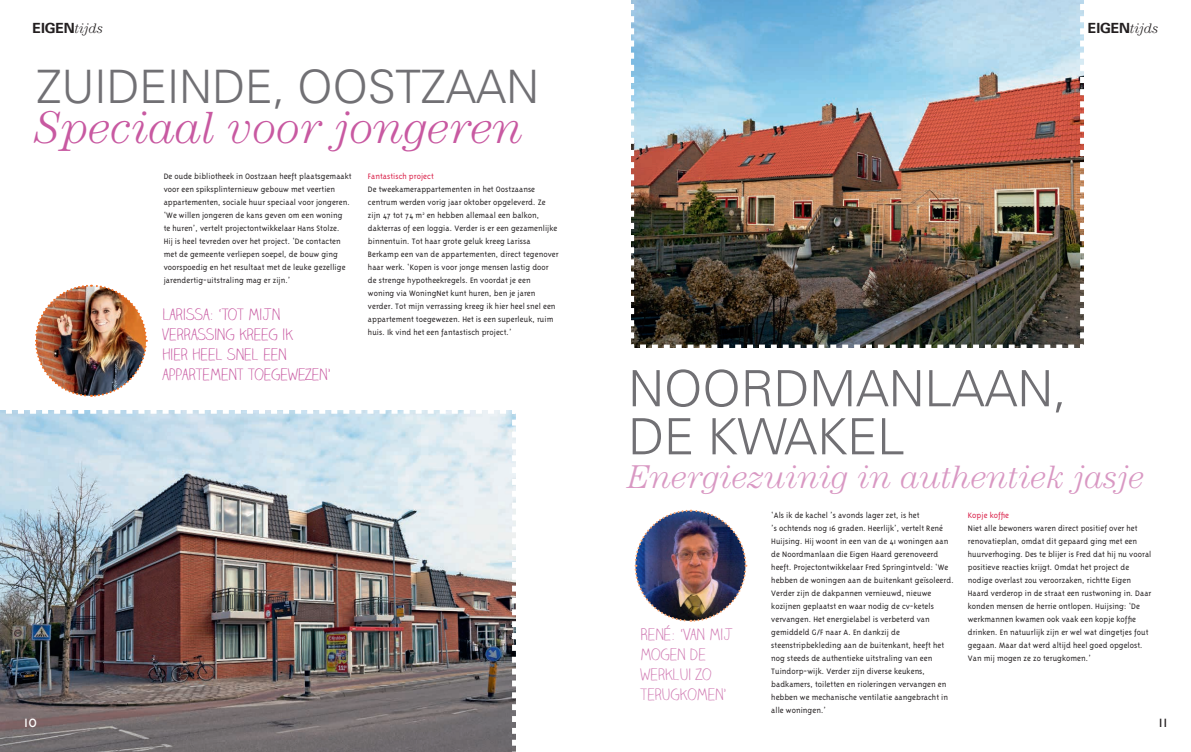
<style>
.page{position:relative;width:1191px;height:752px;background:#fff}
.page>*{position:absolute;margin:0;border:0;box-sizing:border-box;transform-origin:0 0}
.t1{font:300 50px/48px "Univers";letter-spacing:-.01em;color:#717074}
.t2{font:italic 300 46px "Century";color:#c859a1}
.t3{font:300 46px "Univers";letter-spacing:-.01em;color:#717074}
.t4{font:italic 300 33px "Century";color:#d998c3}
.t5{font:300 18px "Triplex";color:#fff}
.t6{font:300 18px "Triplex";color:#231f20}
.t7{font:300 16.2px/20px "Claire Hand";color:#c859a1}
.t8{font:300 16.2px/20px "Claire Hand";color:#d079b2}
.t9{font:700 14px "Univers";letter-spacing:-.01em;color:#231f20}
.t10{font:300 9px/13px "Triplex";letter-spacing:.005em;color:#231f20}
.t11{font:300 9px "Triplex";letter-spacing:.005em;color:#d91e47}
.s1{font-family:"Century";font-weight:300;font-style:italic}
</style>
<div class="page">
<img style="left:0;top:410px;width:516px;height:341px">
<img style="left:35px;top:284px;width:113px;height:113px">
<img style="left:631px;top:0;width:453px;height:348px">
<img style="left:634px;top:509px;width:113px;height:113px">
<h3 class="t9" style="left:33px;top:19px;width:72px">EIGEN<span class="s1">tijds</span></h3>
<h2 class="t3" style="left:36px;top:58px;width:504px">ZUIDEINDE, OOSTZAAN</h2>
<h2 class="t2" style="left:35px;top:102px;width:490px">Speciaal voor jongeren</h2>
<p class="t10" style="left:164px;top:170px;width:189px">De oude bibliotheek in Oostzaan heeft plaatsgemaakt voor een spiksplinternieuw gebouw met veertien appartementen, sociale huur speciaal voor jongeren. ‘We willen jongeren de kans geven om een woning<br>te huren’, vertelt projectontwikkelaar Hans Stolze.<br>Hij is heel tevreden over het project. ‘De contacten met de gemeente verliepen soepel, de bouw ging voorspoedig en het resultaat met de leuke gezellige jarendertig-uitstraling mag er zijn.’</p>
<p class="t11" style="left:368px;top:171px;width:67px">Fantastisch project</p>
<p class="t10" style="left:368px;top:183px;width:192px">De tweekamerappartementen in het Oostzaanse centrum werden vorig jaar oktober opgeleverd. Ze zijn 47 tot 74 m<sup>2</sup> en hebben allemaal een balkon, dakterras of een loggia. Verder is er een gezamenlijke binnentuin. Tot haar grote geluk kreeg Larissa Berkamp een van de appartementen, direct tegenover haar werk. ‘Kopen is voor jonge mensen lastig door de strenge hypotheekregels. En voordat je een woning via WoningNet kunt huren, ben je jaren verder. Tot mijn verrassing kreeg ik hier heel snel een appartement toegewezen. Het is een superleuk, ruim huis. Ik vind het een fantastisch project.’</p>
<h3 class="t7" style="left:162px;top:304px;width:170px">LARISSA: ‘TOT MIJN<br>VERRASSING KREEG IK<br>HIER HEEL SNEL EEN<br>APPARTEMENT TOEGEWEZEN’</h3>
<h3 class="t5" style="left:24px;top:711px;width:15px">10</h3>
<h3 class="t9" style="left:1088px;top:19px;width:72px">EIGEN<span class="s1">tijds</span></h3>
<h1 class="t1" style="left:628px;top:363px;width:440px">NOORDMANLAAN,<br>DE KWAKEL</h1>
<h3 class="t4" style="left:628px;top:457px;width:518px">Energiezuinig in authentiek jasje</h3>
<h3 class="t8" style="left:640px;top:624px;width:94px">RENÉ: ‘VAN MIJ<br>MOGEN DE<br>WERKLUI ZO<br>TERUGKOMEN’</h3>
<p class="t10" style="left:771px;top:508px;width:184px">‘Als ik de kachel ’s avonds lager zet, is het<br>’s ochtends nog 16 graden. Heerlijk’, vertelt René Huijsing. Hij woont in een van de 41 woningen aan de Noordmanlaan die Eigen Haard gerenoveerd heeft. Projectontwikkelaar Fred Springintveld: ‘We hebben de woningen aan de buitenkant geïsoleerd.<br>Verder zijn de dakpannen vernieuwd, nieuwe kozijnen geplaatst en waar nodig de cv-ketels vervangen. Het energielabel is verbeterd van gemiddeld G/F naar A. En dankzij de steenstripbekleding aan de buitenkant, heeft het nog steeds de authentieke uitstraling van een Tuindorp-wijk. Verder zijn diverse keukens, badkamers, toiletten en rioleringen vervangen en hebben we mechanische ventilatie aangebracht in alle woningen.’</p>
<p class="t11" style="left:967px;top:509px;width:43px">Kopje koffie</p>
<p class="t10" style="left:967px;top:521px;width:185px">Niet alle bewoners waren direct positief over het renovatieplan, omdat dit gepaard ging met een huurverhoging. Des te blijer is Fred dat hij nu vooral positieve reacties krijgt. Omdat het project de nodige overlast zou veroorzaken, richtte Eigen Haard verderop in de straat een rustwoning in. Daar konden mensen de herrie ontlopen. Huijsing: ‘De werkmannen kwamen ook vaak een kopje koffie drinken. En natuurlijk zijn er wel wat dingetjes fout gegaan. Maar dat werd altijd heel goed opgelost.<br>Van mij mogen ze zo terugkomen.’</p>
<h3 class="t6" style="left:1158px;top:711px;width:11px">11</h3>
</div>
